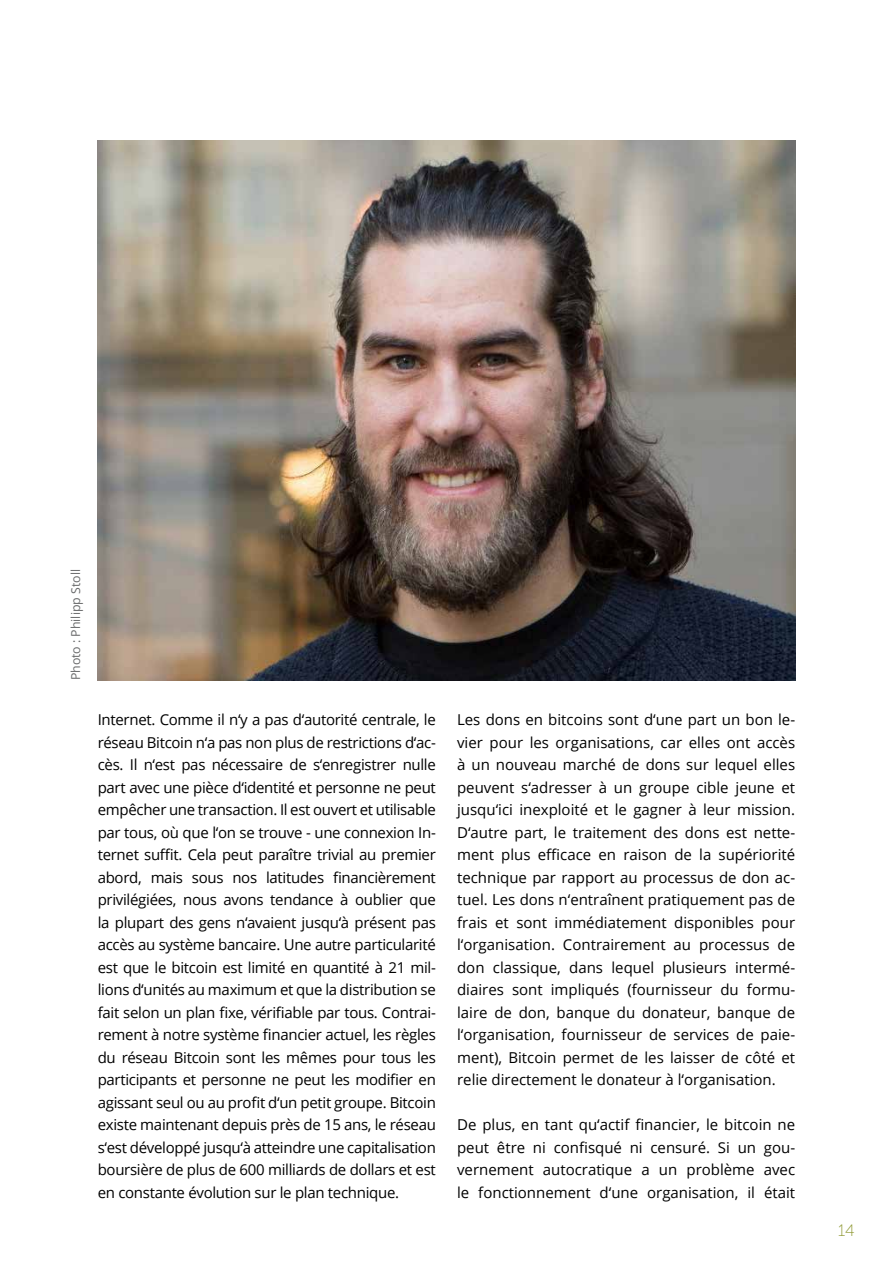
<style>
.page{position:relative;width:893px;height:1263px;background:#fff}
.page>*{position:absolute;margin:0;border:0;box-sizing:border-box;transform-origin:0 0}
.t1{font:16.5px "Museo Slab 100";color:#8d9730}
.t2{font:15px/22.5px "Open Sans";color:#000;text-align:justify}
.t3{font:12.3px "Open Sans";color:#68696a}
</style>
<div class="page">
<img style="left:98px;top:140px;width:697px;height:540px">
<p class="t3" style="left:67px;top:680px;width:113px;rotate:-90deg">Photo : Philipp Stoll</p>
<p class="t2" style="left:98px;top:708px;width:340px">Internet. Comme il n‘y a pas d‘autorité centrale, le réseau Bitcoin n‘a pas non plus de restrictions d‘ac&shy;cès. Il n‘est pas nécessaire de s‘enregistrer nulle part avec une pièce d‘identité et personne ne peut empêcher une transaction. Il est ouvert et utilisable par tous, où que l‘on se trouve - une connexion In&shy;ternet suffit. Cela peut paraître trivial au premier abord, mais sous nos latitudes financièrement privilégiées, nous avons tendance à oublier que la plupart des gens n‘avaient jusqu‘à présent pas accès au système bancaire. Une autre particularité est que le bitcoin est limité en quantité à 21 mil&shy;lions d‘unités au maximum et que la distribution se fait selon un plan fixe, vérifiable par tous. Contrai&shy;rement à notre système financier actuel, les règles du réseau Bitcoin sont les mêmes pour tous les participants et personne ne peut les modifier en agissant seul ou au profit d‘un petit groupe. Bitcoin existe maintenant depuis près de 15 ans, le réseau s‘est développé jusqu‘à atteindre une capitalisation boursière de plus de 600 milliards de dollars et est en constante évolution sur le plan technique.</p>
<p class="t2" style="left:457px;top:708px;width:340px">Les dons en bitcoins sont d‘une part un bon le&shy;vier pour les organisations, car elles ont accès à un nouveau marché de dons sur lequel elles peuvent s‘adresser à un groupe cible jeune et jusqu‘ici inexploité et le gagner à leur mission.<br>D‘autre part, le traitement des dons est nette&shy;ment plus efficace en raison de la supériorité technique par rapport au processus de don ac&shy;tuel. Les dons n‘entraînent pratiquement pas de frais et sont immédiatement disponibles pour l‘organisation. Contrairement au processus de don classique, dans lequel plusieurs intermé&shy;diaires sont impliqués (fournisseur du formu&shy;laire de don, banque du donateur, banque de l‘organisation, fournisseur de services de paie&shy;ment), Bitcoin permet de les laisser de côté et relie directement le donateur à l‘organisation.</p>
<p class="t2" style="left:457px;top:1113px;width:340px">De plus, en tant qu‘actif financier, le bitcoin ne peut être ni confisqué ni censuré. Si un gou&shy;vernement autocratique a un problème avec le fonctionnement d‘une organisation, il était</p>
<p class="t1" style="left:838px;top:1221px;width:18px">14</p>
</div>
